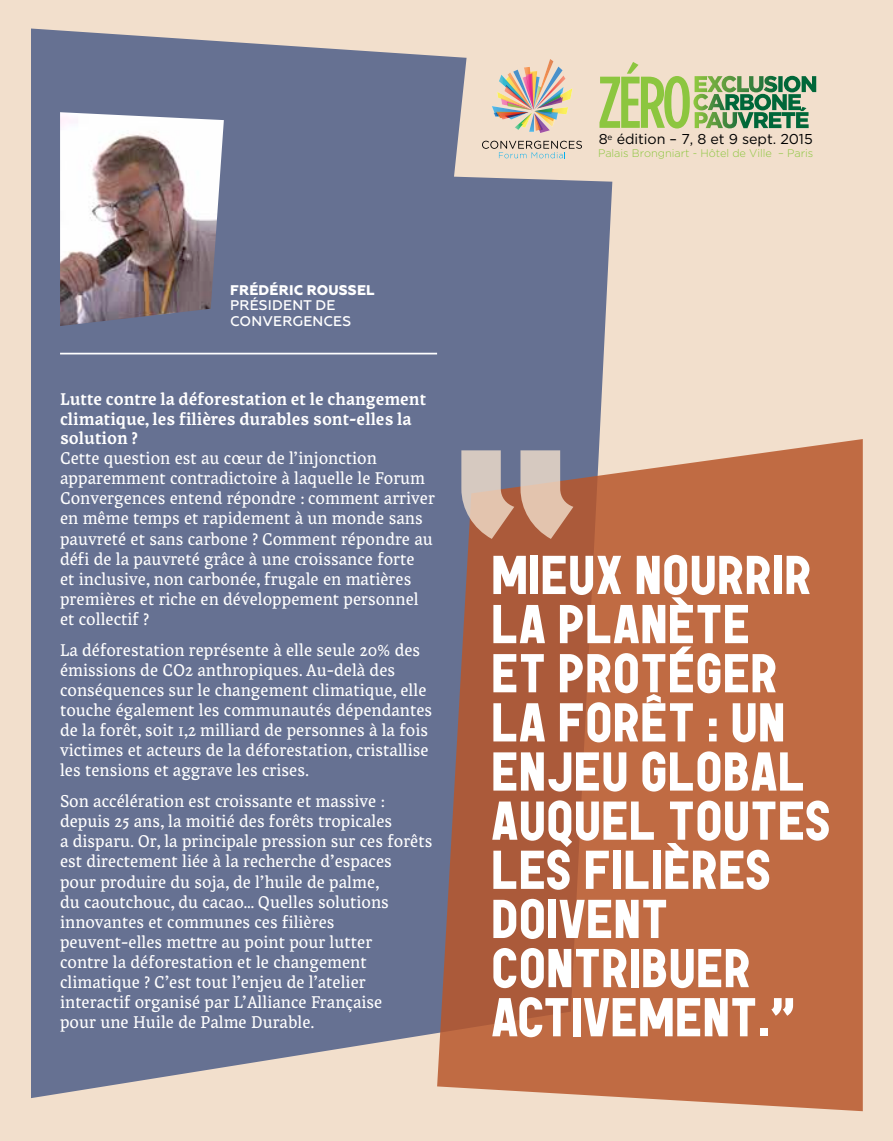
<style>
.page{position:relative;width:893px;height:1141px;background:#f2dfcc}
.page>*{position:absolute;margin:0;border:0;box-sizing:border-box;transform-origin:0 0}
.t1{font:500 condensed 73.15px "Gotham HTF";color:#8cc63f}
.t2{font:900 54.6px/49.2px "Garaje 53 Unicase";color:#fff}
.t3{font:17.5px/20.1px "Coline 1";color:#fff}
.t4{font:700 17.5px/19.2px "Coline 1";color:#fff}
.t5{font:14.35px "Gotham HTF";letter-spacing:-.005em;color:#000}
.t6{font:500 14px/15.8px "Geometria";letter-spacing:.01em;color:#fff}
.t7{font:800 14px "Geometria";letter-spacing:.01em;color:#fff}
.t8{font:300 11.03px "Gotham HTF";letter-spacing:-.005em;color:#8cc63f}
</style>
<div class="page">
<div style="left:31px;top:29px;width:581px;height:1069px;background:#667192"></div>
<img style="left:60px;top:112px;width:164px;height:214px">
<hr style="left:60px;top:353px;width:377px;height:1px;background:#fff">
<svg style="left:437px;top:439px;width:426px;height:672px;background:#b86b49"></svg>
<svg style="left:454px;top:29px;width:363px;height:161px"></svg>
<svg style="left:461px;top:450px;width:112px;height:89px;background:#c0a296"></svg>
<img style="left:492px;top:59px;width:80px;height:74px">
<svg style="left:482px;top:141px;width:100px;height:17px"></svg>
<svg style="left:693px;top:76px;width:123px;height:52px"></svg>
<svg style="left:647px;top:694px;width:14px;height:9px"></svg>
<p class="t7" style="left:230px;top:281px;width:146px">FRÉDÉRIC ROUSSEL</p>
<p class="t6" style="left:230px;top:298px;width:123px">PRÉSIDENT DE<br>CONVERGENCES</p>
<p class="t4" style="left:60px;top:390px;width:368px">Lutte contre la déforestation et le changement climatique, les filières durables sont-elles la solution ?</p>
<p class="t3" style="left:60px;top:449px;width:376px">Cette question est au cœur de l’injonction apparemment contradictoire à laquelle le Forum Convergences entend répondre : comment arriver en même temps et rapidement à un monde sans pauvreté et sans carbone ? Comment répondre au défi de la pauvreté grâce à une croissance forte<br>et inclusive, non carbonée, frugale en matières premières et riche en développement personnel et collectif ?</p>
<p class="t3" style="left:60px;top:640px;width:374px">La déforestation représente à elle seule 20% des émissions de CO2 anthropiques. Au-delà des conséquences sur le changement climatique, elle touche également les communautés dépendantes de la forêt, soit 1,2 milliard de personnes à la fois victimes et acteurs de la déforestation, cristallise les tensions et aggrave les crises.</p>
<p class="t3" style="left:60px;top:792px;width:374px">Son accélération est croissante et massive : depuis 25 ans, la moitié des forêts tropicales<br>a disparu. Or, la principale pression sur ces forêts est directement liée à la recherche d’espaces<br>pour produire du soja, de l’huile de palme,<br>du caoutchouc, du cacao… Quelles solutions innovantes et communes ces filières peuvent-elles mettre au point pour lutter<br>contre la déforestation et le changement climatique ? C’est tout l’enjeu de l’atelier interactif organisé par L’Alliance Française<br>pour une Huile de Palme Durable.</p>
<h1 class="t1" style="left:598px;top:62px;width:96px">ZÉRO</h1>
<p class="t5" style="left:599px;top:131px;width:216px">8<sup>e</sup> édition – 7, 8 et 9 sept. 2015</p>
<p class="t8" style="left:598px;top:147px;width:217px">Palais Brongniart - Hôtel de Ville – Paris</p>
<h2 class="t2" style="left:491px;top:550px;width:342px">MIEUX NOURRIR<br>LA PLANÈTE<br>ET PROTÉGER<br>LA FORET : UN<br>ENJEU GLOBAL<br>AUQUEL TOUTES<br>LES FILIÈRES<br>DOIVENT<br>CONTRIBUER<br>ACTIVEMENT.”</h2>
</div>
